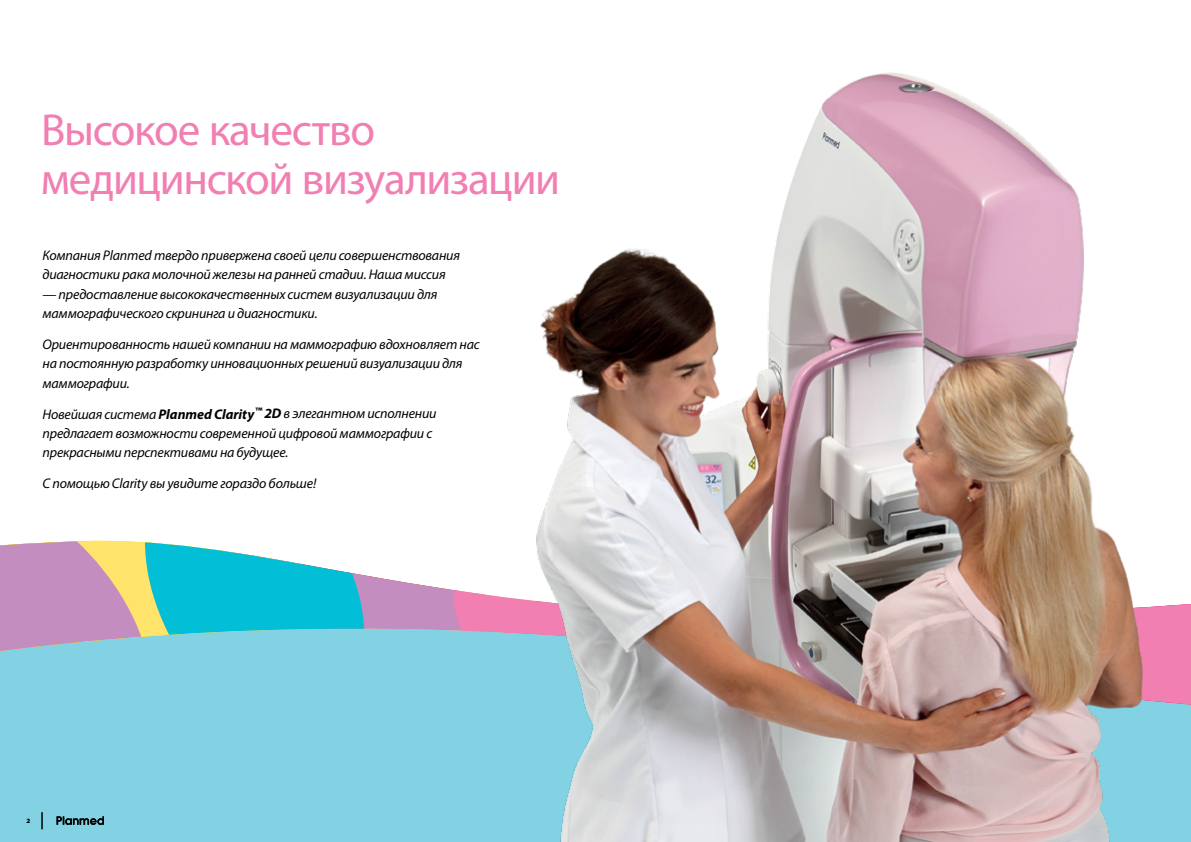
<style>
.page{position:relative;width:1191px;height:842px;background:#fff}
.page>*{position:absolute;margin:0;border:0;box-sizing:border-box;transform-origin:0 0}
.t1{font:45px/49px "Myriad Pro";letter-spacing:-.03em;color:#f17fb2}
.t2{font:italic 14px/19.4px "Myriad Pro";letter-spacing:-.015em;color:#000}
.t3{font:8px "The Sans";color:#000}
.s1{font-weight:700}
</style>
<div class="page">
<div style="left:0;top:726px;width:392px;height:116px;background:#82d2e3"></div>
<div style="left:0;top:540px;width:392px;height:186px;background:#82d2e3"></div>
<svg style="left:0;top:541px;width:392px;height:164px;background:#81c3d2"></svg>
<img style="left:392px;top:73px;width:799px;height:769px">
<svg style="left:42px;top:812px;width:1px;height:17px"></svg>
<svg style="left:57px;top:816px;width:47px;height:9px"></svg>
<h1 class="t1" style="left:41px;top:105px;width:520px">Высокое качество медицинской визуализации</h1>
<p class="t2" style="left:43px;top:245px;width:419px">Компания Planmed твердо привержена своей цели совершенствования диагностики рака молочной железы на ранней стадии. Наша миссия</p>
<p class="t2" style="left:43px;top:284px;width:396px">— предоставление высококачественных систем визуализации для маммографического скрининга и диагностики.</p>
<p class="t2" style="left:43px;top:334px;width:438px">Ориентированность нашей компании на маммографию вдохновляет нас на постоянную разработку инновационных решений визуализации для маммографии.</p>
<p class="t2" style="left:43px;top:404px;width:395px">Новейшая система <span class="s1">Planmed Clarity</span><sup>™</sup> <span class="s1">2D</span> в элегантном исполнении предлагает возможности современной цифровой маммографии с прекрасными перспективами на будущее.</p>
<p class="t2" style="left:43px;top:473px;width:275px">С помощью Clarity вы увидите гораздо больше!</p>
<p class="t3" style="left:26px;top:813px;width:5px">2</p>
</div>
